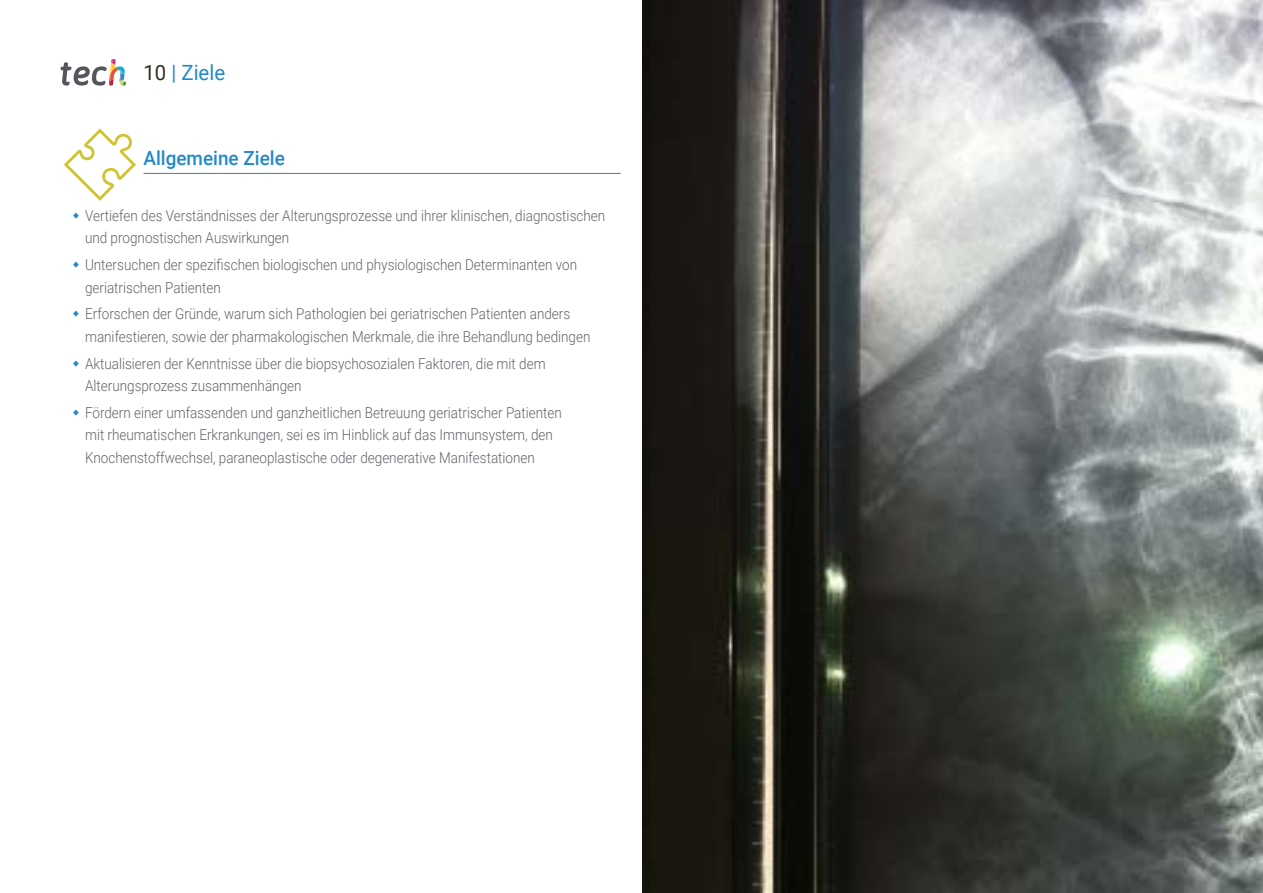
<style>
.page{position:relative;width:1263px;height:893px;background:#fff}
.page>*{position:absolute;margin:0;border:0;box-sizing:border-box;transform-origin:0 0}
.t1{font:21px "Roboto";color:#2488c9}
.t2{font:500 19.5px "Roboto";color:#2488c9}
.t3{font:300 15px/22.5px "Roboto";color:#61646a;scale:.9 1}
.s1{color:#312e20}
</style>
<div class="page">
<hr style="left:144px;top:173px;width:477px;height:1px;background:#2488c9">
<svg style="left:64px;top:128px;width:72px;height:73px"></svg>
<img style="left:642px;top:0;width:621px;height:893px">
<svg style="left:61px;top:59px;width:65px;height:27px"></svg>
<h1 class="t1" style="left:144px;top:57px;width:83px"><span class="s1">10</span> | Ziele</h1>
<h2 class="t2" style="left:144px;top:144px;width:143px">Allgemeine Ziele</h2>
<p class="t3" style="left:85px;top:204px;width:579px">Vertiefen des Verständnisses der Alterungsprozesse und ihrer klinischen, diagnostischen und prognostischen Auswirkungen</p>
<p class="t3" style="left:85px;top:253px;width:548px">Untersuchen der spezifischen biologischen und physiologischen Determinanten von geriatrischen Patienten</p>
<p class="t3" style="left:85px;top:302px;width:563px">Erforschen der Gründe, warum sich Pathologien bei geriatrischen Patienten anders manifestieren, sowie der pharmakologischen Merkmale, die ihre Behandlung bedingen</p>
<p class="t3" style="left:85px;top:351px;width:513px">Aktualisieren der Kenntnisse über die biopsychosozialen Faktoren, die mit dem<br>Alterungsprozess zusammenhängen</p>
<p class="t3" style="left:85px;top:401px;width:531px">Fördern einer umfassenden und ganzheitlichen Betreuung geriatrischer Patienten mit rheumatischen Erkrankungen, sei es im Hinblick auf das Immunsystem, den<br>Knochenstoffwechsel, paraneoplastische oder degenerative Manifestationen</p>
</div>
